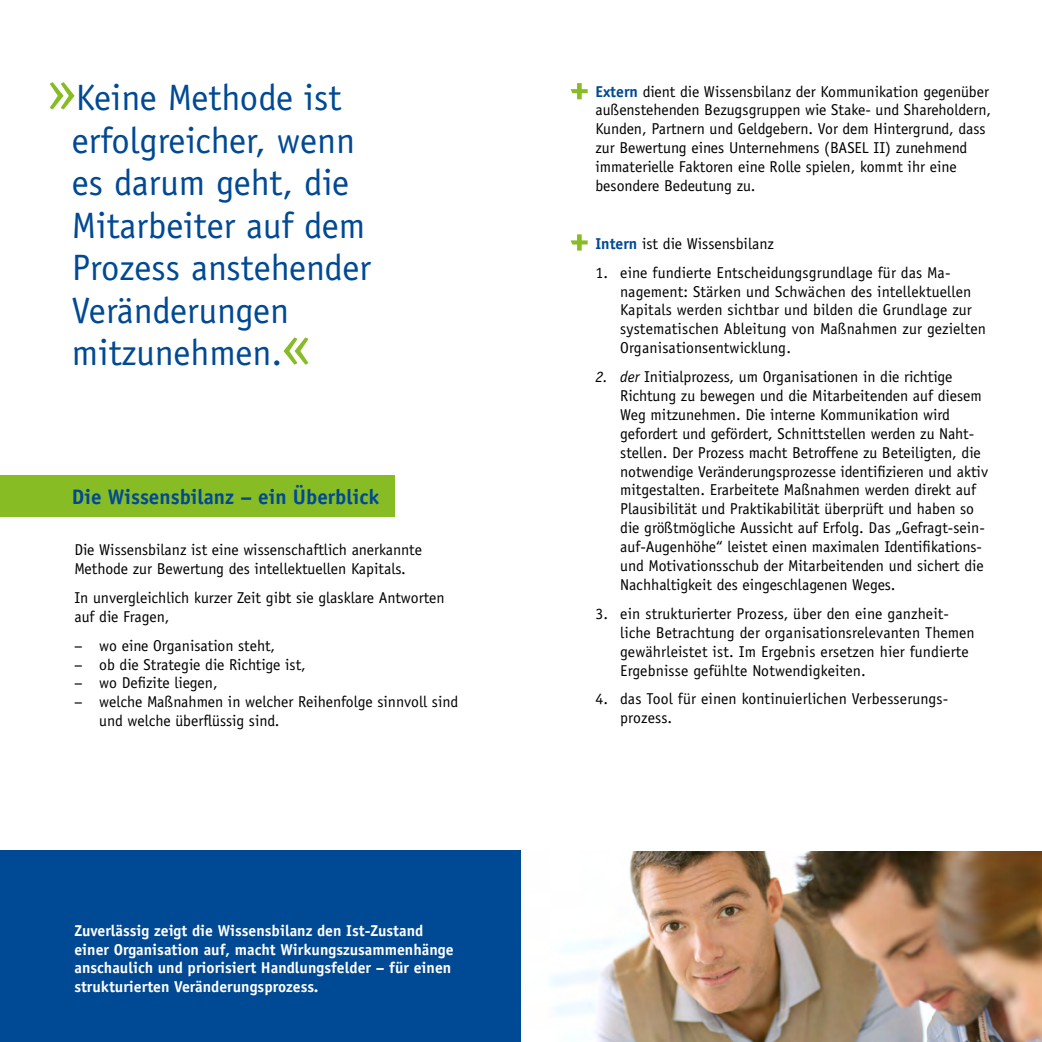
<style>
.page{position:relative;width:1042px;height:1042px;background:#fff}
.page>*{position:absolute;margin:0;border:0;box-sizing:border-box;transform-origin:0 0}
.t1{font:36.75px/42.5px "Officina Sans Std";color:#004994}
.t2{font:700 21px "Officina Sans Std";color:#004994}
.t3{font:15.75px/18.9px "Officina Sans Std";color:#000}
.t4{font:700 15.75px/18.9px "Officina Sans Std";color:#fff}
.s1{font-size:59.5px;color:#87bc25}
.s2{font-weight:700;color:#004994}
.s3{font-style:italic}
</style>
<div class="page">
<div style="left:0;top:851px;width:521px;height:191px;background:#004994"></div>
<div style="left:0;top:475px;width:394px;height:42px;background:#87bc25"></div>
<svg style="left:570px;top:234px;width:18px;height:17px"></svg>
<svg style="left:570px;top:83px;width:18px;height:16px"></svg>
<img style="left:550px;top:852px;width:492px;height:190px">
<h1 class="t1" style="left:72px;top:76px;width:300px;text-indent:-25px"><span class="s1">»</span>Keine Methode ist erfolgreicher, wenn es darum geht, die<br>Mitarbeiter auf dem<br>Prozess anstehender<br>Veränderungen mitzunehmen.<span class="s1">«</span></h1>
<h2 class="t2" style="left:72px;top:484px;width:309px">Die Wissensbilanz – ein Überblick</h2>
<p class="t3" style="left:74px;top:540px;width:349px">Die Wissensbilanz ist eine wissenschaftlich anerkannte<br>Methode zur Bewertung des intellektuellen Kapitals.</p>
<p class="t3" style="left:74px;top:588px;width:372px">In unvergleichlich kurzer Zeit gibt sie glasklare Antworten auf die Fragen,</p>
<p class="t3" style="left:74px;top:636px;width:202px">− wo eine Organisation steht,</p>
<p class="t3" style="left:74px;top:655px;width:233px">− ob die Strategie die Richtige ist,</p>
<p class="t3" style="left:74px;top:674px;width:145px">− wo Defizite liegen,</p>
<p class="t3" style="left:74px;top:692px;width:385px">− welche Maßnahmen in welcher Reihenfolge sinnvoll sind</p>
<p class="t3" style="left:99px;top:711px;width:182px">und welche überflüssig sind.</p>
<p class="t4" style="left:74px;top:920px;width:381px">Zuverlässig zeigt die Wissensbilanz den Ist-Zustand einer Organisation auf, macht Wirkungszusammenhänge anschaulich und priorisiert Handlungsfelder – für einen strukturierten Veränderungsprozess.</p>
<p class="t3" style="left:595px;top:82px;width:397px"><span class="s2">Extern</span> dient die Wissensbilanz der Kommunikation gegenüber außenstehenden Bezugsgruppen wie Stake- und Shareholdern, Kunden, Partnern und Geldgebern. Vor dem Hintergrund, dass zur Bewertung eines Unternehmens (BASEL II) zunehmend immaterielle Faktoren eine Rolle spielen, kommt ihr eine besondere Bedeutung zu.</p>
<p class="t3" style="left:595px;top:234px;width:180px"><span class="s2">Intern</span> ist die Wissensbilanz</p>
<p class="t3" style="left:620px;top:263px;width:367px;text-indent:-25px">1. eine fundierte Entscheidungsgrundlage für das Ma&shy;nagement: Stärken und Schwächen des intellektuellen Kapitals werden sichtbar und bilden die Grundlage zur systematischen Ableitung von Maßnahmen zur gezielten Organisationsentwicklung.</p>
<p class="t3" style="left:620px;top:367px;width:369px;text-indent:-25px"><span class="s3">2. der</span> Initialprozess, um Organisationen in die richtige Richtung zu bewegen und die Mitarbeitenden auf diesem Weg mitzunehmen. Die interne Kommunikation wird gefordert und gefördert, Schnittstellen werden zu Naht&shy;stellen. Der Prozess macht Betroffene zu Beteiligten, die notwendige Veränderungsprozesse identifizieren und aktiv mitgestalten. Erarbeitete Maßnahmen werden direkt auf Plausibilität und Praktikabilität überprüft und haben so die größtmögliche Aussicht auf Erfolg. Das „Gefragt-sein&shy;auf-Augenhöhe“ leistet einen maximalen Identifikations&shy;und Motivationsschub der Mitarbeitenden und sichert die Nachhaltigkeit des eingeschlagenen Weges.</p>
<p class="t3" style="left:620px;top:604px;width:356px;text-indent:-25px">3. ein strukturierter Prozess, über den eine ganzheit&shy;liche Betrachtung der organisationsrelevanten Themen gewährleistet ist. Im Ergebnis ersetzen hier fundierte Ergebnisse gefühlte Notwendigkeiten.</p>
<p class="t3" style="left:620px;top:689px;width:328px;text-indent:-25px">4. das Tool für einen kontinuierlichen Verbesserungs&shy;prozess.</p>
</div>
